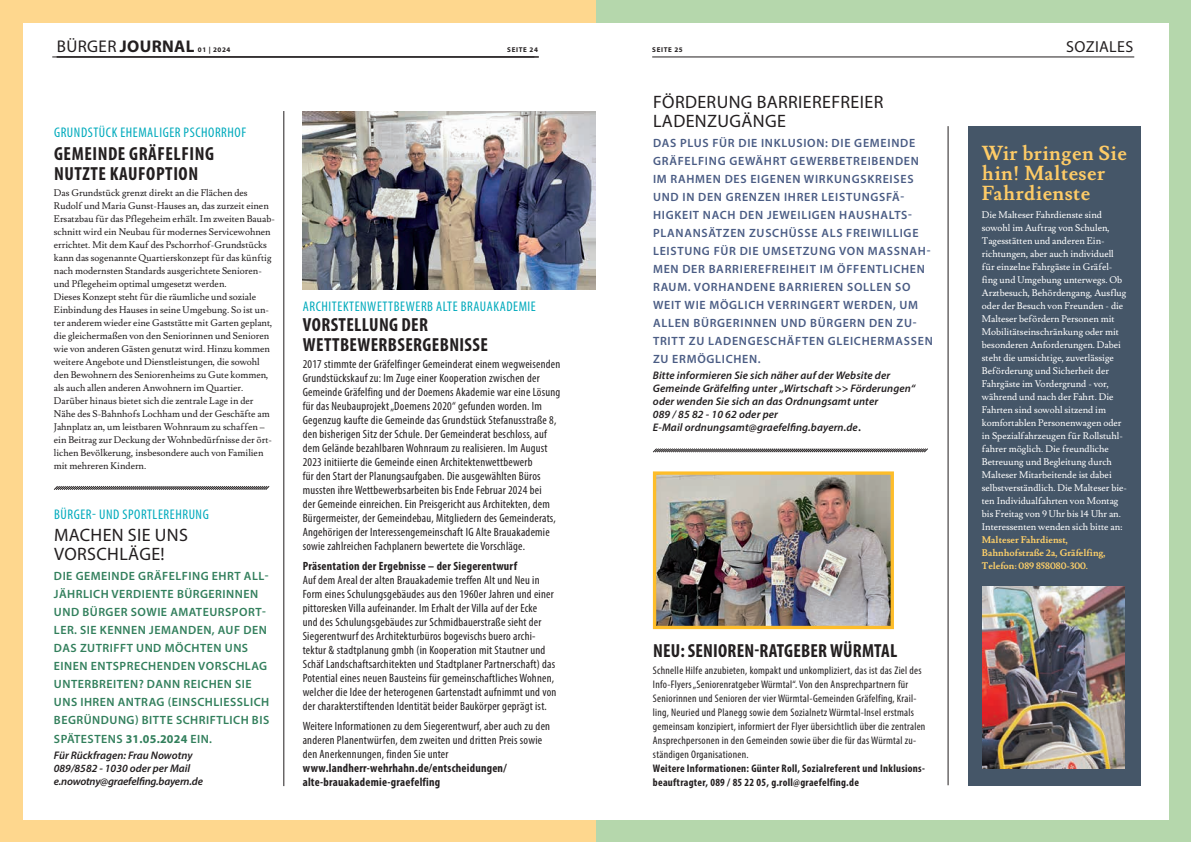
<style>
.page{position:relative;width:1191px;height:842px;background:#fff}
.page>*{position:absolute;margin:0;border:0;box-sizing:border-box;transform-origin:0 0}
.t1{font:700 20px/20px "Lusitana";letter-spacing:.02em;color:#fecb66}
.t2{font:700 condensed 19px/20px "Myriad Pro";letter-spacing:.02em;color:#231f20}
.t3{font:18px/19px "Myriad Pro";letter-spacing:.02em;color:#231f20}
.t4{font:700 17px "Myriad Pro";letter-spacing:.02em;color:#231f20}
.t5{font:16px "Myriad Pro";letter-spacing:.02em;color:#231f20}
.t6{font:condensed 14px "Myriad Pro";letter-spacing:.04em;color:#00aabc}
.t7{font:condensed 12px/14px "Myriad Pro";letter-spacing:.02em;color:#231f20}
.t8{font:600 12px/18px "Myriad Pro";letter-spacing:.06em;color:#4a5c84}
.t9{font:600 12px/18.1px "Myriad Pro";letter-spacing:.04em;color:#327f5c}
.t10{font:700 condensed 12px/14px "Myriad Pro";letter-spacing:.02em;color:#231f20}
.t11{font:condensed 11px/14px "Myriad Pro";letter-spacing:.025em;color:#231f20}
.t12{font:italic 600 11px/13px "Myriad Pro";letter-spacing:.01em;color:#231f20}
.t13{font:700 condensed 11px/14px "Myriad Pro";letter-spacing:.025em;color:#231f20}
.t14{font:9.5px/13px "Lusitana";color:#231f20}
.t15{font:9.5px/13px "Lusitana";color:#fff}
.t16{font:700 9.5px/13px "Lusitana";color:#fed068}
.t17{font:700 7px "Myriad Pro";letter-spacing:.095em;color:#231f20}
.s1{font-weight:400}
.s2{font-weight:700}
.s3{font-style:normal;font-size:12px}
</style>
<div class="page">
<div style="left:595px;top:0;width:596px;height:842px;background:#b5d7ac"></div>
<div style="left:0;top:0;width:595px;height:842px;background:#fed78e"></div>
<div style="left:23px;top:23px;width:1145px;height:796px;background:#fff"></div>
<hr style="left:283px;top:111px;width:1px;height:675px;background:#231f20">
<img style="left:303px;top:111px;width:292px;height:179px">
<hr style="left:52px;top:57px;width:482px;height:1px;background:#231f20">
<img style="left:657px;top:475px;width:233px;height:150px">
<div style="left:653px;top:471px;width:241px;height:158px;border:3px solid #fdbd2a"></div>
<div style="left:967px;top:126px;width:173px;height:659px;background:#455668"></div>
<hr style="left:947px;top:126px;width:1px;height:659px;background:#231f20">
<img style="left:982px;top:586px;width:142px;height:182px">
<hr style="left:652px;top:57px;width:482px;height:1px;background:#231f20">
<hr style="left:57px;top:57px;width:482px;height:1px;background:#231f20">
<svg style="left:653px;top:448px;width:275px;height:5px"></svg>
<svg style="left:54px;top:486px;width:216px;height:4px"></svg>
<h3 class="t4" style="left:57px;top:35px;width:139px"><span class="s1">BÜRGER</span> JOURNAL</h3>
<p class="t17" style="left:198px;top:45px;width:34px">01 | 2024</p>
<p class="t17" style="left:507px;top:45px;width:32px">SEITE 24</p>
<p class="t17" style="left:652px;top:45px;width:32px">SEITE 25</p>
<h3 class="t5" style="left:1066px;top:37px;width:68px">SOZIALES</h3>
<p class="t6" style="left:54px;top:124px;width:194px">GRUNDSTÜCK EHEMALIGER PSCHORRHOF</p>
<h2 class="t2" style="left:54px;top:143px;width:161px">GEMEINDE GRÄFELFING<br>NUTZTE KAUFOPTION</h2>
<p class="t14" style="left:54px;top:186px;width:223px">Das Grundstück grenzt direkt an die Flächen des Rudolf und Maria Gunst-Hauses an, das zurzeit einen Ersatzbau für das Pflegeheim erhält. Im zweiten Bauab&shy;schnitt wird ein Neubau für modernes Servicewohnen errichtet. Mit dem Kauf des Pschorrhof-Grundstücks kann das sogenannte Quartierskonzept für das künftig nach modernsten Standards ausgerichtete Senioren&shy;und Pflegeheim optimal umgesetzt werden.<br>Dieses Konzept steht für die räumliche und soziale Einbindung des Hauses in seine Umgebung. So ist un&shy;ter anderem wieder eine Gaststätte mit Garten geplant, die gleichermaßen von den Seniorinnen und Senioren wie von anderen Gästen genutzt wird. Hinzu kommen weitere Angebote und Dienstleistungen, die sowohl den Bewohnern des Seniorenheims zu Gute kommen, als auch allen anderen Anwohnern im Quartier.<br>Darüber hinaus bietet sich die zentrale Lage in der Nähe des S-Bahnhofs Lochham und der Geschäfte am Jahnplatz an, um leistbaren Wohnraum zu schaffen – ein Beitrag zur Deckung der Wohnbedürfnisse der ört&shy;lichen Bevölkerung, insbesondere auch von Familien mit mehreren Kindern.</p>
<p class="t6" style="left:54px;top:506px;width:156px">BÜRGER- UND SPORTLEREHRUNG</p>
<h3 class="t3" style="left:54px;top:525px;width:135px">MACHEN SIE UNS<br>VORSCHLÄGE!</h3>
<p class="t9" style="left:54px;top:567px;width:217px">DIE GEMEINDE GRÄFELFING EHRT ALL-<br>JÄHRLICH VERDIENTE BÜRGERINNEN<br>UND BÜRGER SOWIE AMATEURSPORT-<br>LER. SIE KENNEN JEMANDEN, AUF DEN<br>DAS ZUTRIFFT UND MÖCHTEN UNS<br>EINEN ENTSPRECHENDEN VORSCHLAG<br>UNTERBREITEN? DANN REICHEN SIE<br>UNS IHREN ANTRAG (EINSCHLIESSLICH<br>BEGRÜNDUNG) BITTE SCHRIFTLICH BIS<br>SPÄTESTENS <span class="s2">31.05.2024</span> EIN.</p>
<p class="t12" style="left:54px;top:749px;width:151px">Für Rückfragen: Frau Nowotny<br>089/8582 - 1030 oder per Mail e.nowotny@graefelfing.bayern.de</p>
<p class="t6" style="left:303px;top:298px;width:235px">ARCHITEKTENWETTBEWERB ALTE BRAUAKADEMIE</p>
<h2 class="t2" style="left:303px;top:314px;width:186px">VORSTELLUNG DER<br>WETTBEWERBSERGEBNISSE</h2>
<p class="t7" style="left:303px;top:357px;width:259px">2017 stimmte der Gräfelfinger Gemeinderat einem wegweisenden Grundstückskauf zu: Im Zuge einer Kooperation zwischen der Gemeinde Gräfelfing und der Doemens Akademie war eine Lösung für das Neubauprojekt „Doemens 2020“ gefunden worden. Im Gegenzug kaufte die Gemeinde das Grundstück Stefanusstraße 8, den bisherigen Sitz der Schule. Der Gemeinderat beschloss, auf dem Gelände bezahlbaren Wohnraum zu realisieren. Im August 2023 initiierte die Gemeinde einen Architektenwettbewerb<br>für den Start der Planungsaufgaben. Die ausgewählten Büros mussten ihre Wettbewerbsarbeiten bis Ende Februar 2024 bei<br>der Gemeinde einreichen. Ein Preisgericht aus Architekten, dem Bürgermeister, der Gemeindebau, Mitgliedern des Gemeinderats, Angehörigen der Interessengemeinschaft IG Alte Brauakademie sowie zahlreichen Fachplanern bewertete die Vorschläge.</p>
<p class="t10" style="left:303px;top:558px;width:216px">Präsentation der Ergebnisse – der Siegerentwurf</p>
<p class="t7" style="left:303px;top:573px;width:255px">Auf dem Areal der alten Brauakademie treffen Alt und Neu in Form eines Schulungsgebäudes aus den 1960er Jahren und einer pittoresken Villa aufeinander. Im Erhalt der Villa auf der Ecke<br>und des Schulungsgebäudes zur Schmidbauerstraße sieht der Siegerentwurf des Architekturbüros bogevischs buero archi&shy;tektur &amp; stadtplanung gmbh (in Kooperation mit Stautner und Schäf Landschaftsarchitekten und Stadtplaner Partnerschaft) das Potential eines neuen Bausteins für gemeinschaftliches Wohnen, welcher die Idee der heterogenen Gartenstadt aufnimmt und von der charakterstiftenden Identität beider Baukörper geprägt ist.</p>
<p class="t7" style="left:303px;top:718px;width:249px">Weitere Informationen zu dem Siegerentwurf, aber auch zu den anderen Planentwürfen, dem zweiten und dritten Preis sowie den Anerkennungen, finden Sie unter</p>
<p class="t10" style="left:303px;top:760px;width:205px">www.landherr-wehrhahn.de/entscheidungen/ alte-brauakademie-graefelfing</p>
<h3 class="t3" style="left:653px;top:92px;width:232px">FÖRDERUNG BARRIEREFREIER<br>LADENZUGÄNGE</h3>
<p class="t8" style="left:653px;top:134px;width:281px">DAS PLUS FÜR DIE INKLUSION: DIE GEMEINDE GRÄFELFING GEWÄHRT GEWERBETREIBENDEN IM RAHMEN DES EIGENEN WIRKUNGSKREISES UND IN DEN GRENZEN IHRER LEISTUNGSFÄ-HIGKEIT NACH DEN JEWEILIGEN HAUSHALTS-PLANANSÄTZEN ZUSCHÜSSE ALS FREIWILLIGE LEISTUNG FÜR DIE UMSETZUNG VON MASSNAH-MEN DER BARRIEREFREIHEIT IM ÖFFENTLICHEN RAUM. VORHANDENE BARRIEREN SOLLEN SO WEIT WIE MÖGLICH VERRINGERT WERDEN, UM ALLEN BÜRGERINNEN UND BÜRGERN DEN ZU-TRITT ZU LADENGESCHÄFTEN GLEICHERMASSEN ZU ERMÖGLICHEN.</p>
<p class="t12" style="left:653px;top:369px;width:264px">Bitte informieren Sie sich näher auf der Website der Gemeinde Gräfelfing unter „Wirtschaft &gt;&gt; Förderungen“ oder wenden Sie sich an das Ordnungsamt unter<br>089 / 85 82 - 10 62 oder per<br>E-Mail ordnungsamt@graefelfing.bayern.de<span class="s3">.</span></p>
<h2 class="t2" style="left:653px;top:640px;width:246px">NEU: SENIOREN-RATGEBER WÜRMTAL</h2>
<p class="t11" style="left:653px;top:663px;width:274px">Schnelle Hilfe anzubieten, kompakt und unkompliziert, das ist das Ziel des Info-Flyers „Seniorenratgeber Würmtal“. Von den Ansprechpartnern für Seniorinnen und Senioren der vier Würmtal-Gemeinden Gräfelfing, Krail&shy;ling, Neuried und Planegg sowie dem Sozialnetz Würmtal-Insel erstmals gemeinsam konzipiert, informiert der Flyer übersichtlich über die zentralen Ansprechpersonen in den Gemeinden sowie über die für das Würmtal zu&shy;ständigen Organisationen.</p>
<p class="t13" style="left:653px;top:761px;width:273px">Weitere Informationen: Günter Roll, Sozialreferent und Inklusions&shy;beauftragter, 089 / 85 22 05, g.roll@graefelfing.de</p>
<h1 class="t1" style="left:981px;top:144px;width:147px">Wir bringen Sie hin! Malteser<br>Fahrdienste</h1>
<p class="t15" style="left:981px;top:209px;width:147px">Die Malteser Fahrdienste sind sowohl im Auftrag von Schulen, Tagesstätten und anderen Ein&shy;richtungen, aber auch individuell für einzelne Fahrgäste in Gräfel&shy;fing und Umgebung unterwegs. Ob Arztbesuch, Behördengang, Ausflug oder der Besuch von Freunden - die Malteser befördern Personen mit Mobilitätseinschränkung oder mit besonderen Anforderungen. Dabei steht die umsichtige, zuverlässige Beförderung und Sicherheit der Fahrgäste im Vordergrund - vor, während und nach der Fahrt. Die Fahrten sind sowohl sitzend im komfortablen Personenwagen oder in Spezialfahrzeugen für Rollstuhl&shy;fahrer möglich. Die freundliche Betreuung und Begleitung durch Malteser Mitarbeitende ist dabei selbstverständlich. Die Malteser bie&shy;ten Individualfahrten von Montag bis Freitag von 9 Uhr bis 14 Uhr an.<br>Interessenten wenden sich bitte an:</p>
<p class="t16" style="left:981px;top:534px;width:125px">Malteser Fahrdienst,<br>Bahnhofstraße 2a, Gräfelfing,<br>Telefon: 089 858080-300.</p>
</div>
